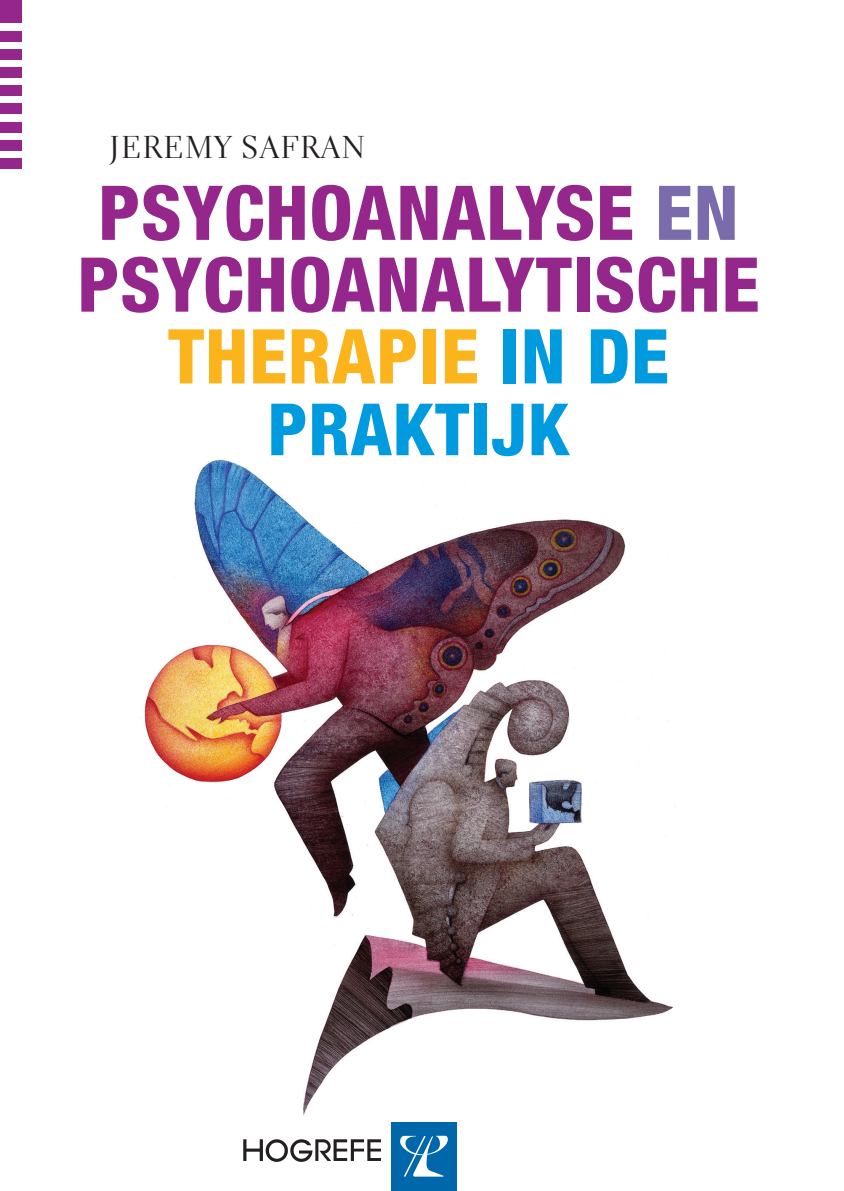
<style>
.page{position:relative;width:844px;height:1191px;background:#fff}
.page>*{position:absolute;margin:0;border:0;box-sizing:border-box;transform-origin:0 0}
.t1{font:800 condensed 75.6px/71.8px "Helvetica Neue";letter-spacing:.01em;color:#95268b;text-align:center}
.t2{font:800 condensed 72.1px "Helvetica Neue";letter-spacing:.01em;color:#009bde}
.t3{font:32.02px "Electra LH Display";letter-spacing:.1em;color:#231f20}
.s1{color:#796bac}
.s2{color:#fbb41b}
.s3{color:#009bde}
</style>
<div class="page">
<hr style="left:0;top:1121px;width:1px;height:70px;background:#0067aa">
<svg style="left:243px;top:1139px;width:138px;height:22px"></svg>
<div style="left:391px;top:1121px;width:65px;height:70px;background:#0067aa"></div>
<svg style="left:400px;top:1135px;width:48px;height:42px"></svg>
<img style="left:140px;top:459px;width:535px;height:657px">
<div style="left:0;top:31px;width:22px;height:10px;background:#95268b"></div>
<div style="left:0;top:86px;width:22px;height:10px;background:#95268b"></div>
<div style="left:0;top:67px;width:22px;height:11px;background:#95268b"></div>
<div style="left:0;top:49px;width:22px;height:11px;background:#95268b"></div>
<div style="left:0;top:104px;width:22px;height:10px;background:#95268b"></div>
<div style="left:0;top:159px;width:22px;height:10px;background:#95268b"></div>
<div style="left:0;top:140px;width:22px;height:10px;background:#95268b"></div>
<div style="left:0;top:122px;width:22px;height:10px;background:#95268b"></div>
<div style="left:0;top:0;width:22px;height:23px;background:#95268b"></div>
<p class="t3" style="left:110px;top:128px;width:256px">JEREMY SAFRAN</p>
<p class="t1" style="left:77px;top:176px;width:683px">PSYCHOANALYSE <span class="s1">EN<br></span>PSYCHOANALYTISCHE<br><span class="s2">THERAPIE</span> <span class="s3">IN DE</span></p>
<p class="t2" style="left:267px;top:385px;width:303px">PRAKTIJK</p>
</div>
